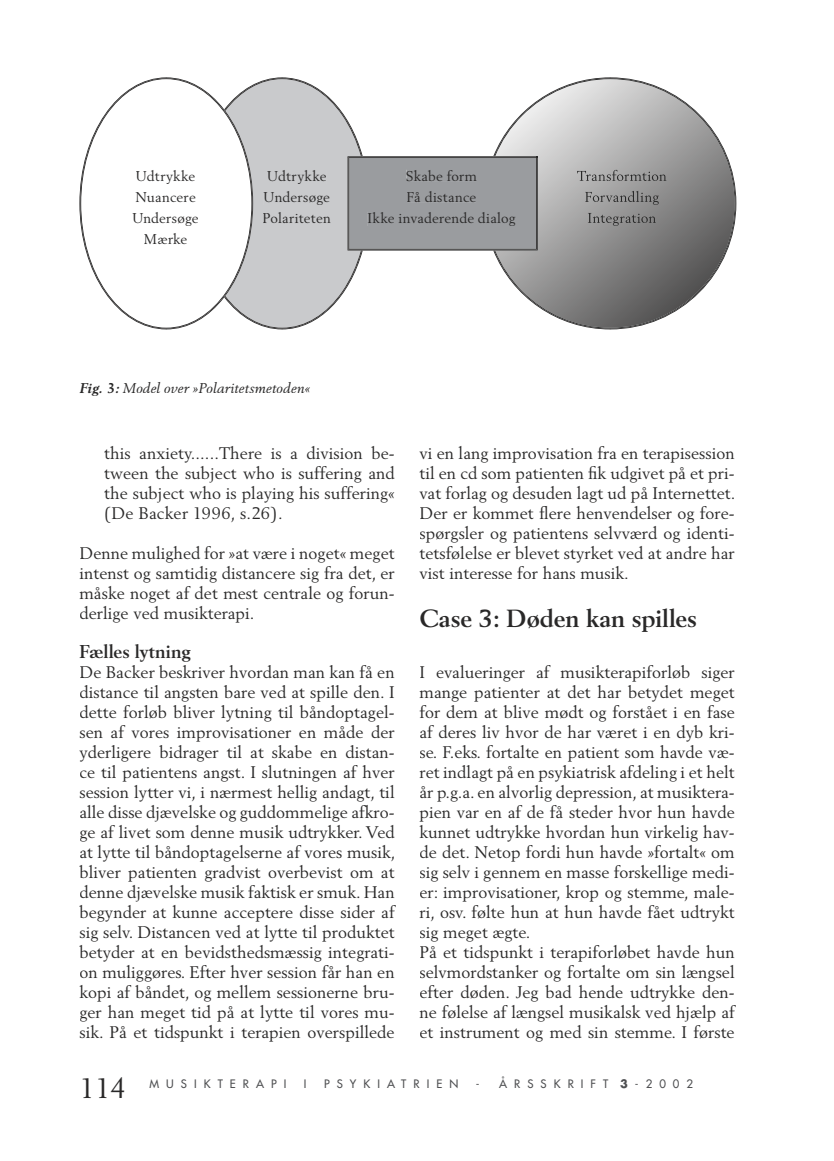
<style>
.page{position:relative;width:834px;height:1161px;background:#fff}
.page>*{position:absolute;margin:0;border:0;box-sizing:border-box;transform-origin:0 0}
.t1{font:28px "Berling";color:#292828}
.t2{font:700 24.5px "Berling";color:#292828}
.t3{font:700 18.38px "Berling";letter-spacing:.005em;color:#292828}
.t4{font:16.62px/19.9px "Berling";letter-spacing:.005em;color:#292828;text-align:justify}
.t5{font:14px/21px "Berling";letter-spacing:.015em;color:#292828;text-align:center}
.t6{font:italic 14px "Berling";letter-spacing:.02em;color:#292828}
.t7{font:11.38px "Futura";letter-spacing:.62em;color:#4e4f51}
.s1{font-weight:700}
</style>
<div class="page">
<img style="left:538px;top:78px;width:197px;height:251px">
<svg style="left:79px;top:77px;width:459px;height:252px"></svg>
<svg style="left:80px;top:78px;width:172px;height:251px"></svg>
<div style="left:136px;top:170px;width:59px;height:14px;background:#fff"></div>
<div style="left:136px;top:192px;width:59px;height:10px;background:#fff"></div>
<div style="left:133px;top:212px;width:65px;height:14px;background:#fff"></div>
<div style="left:144px;top:233px;width:43px;height:11px;background:#fff"></div>
<div style="left:267px;top:170px;width:59px;height:14px;background:#c9cacc"></div>
<div style="left:264px;top:191px;width:65px;height:14px;background:#c9cacc"></div>
<div style="left:263px;top:212px;width:67px;height:11px;background:#c9cacc"></div>
<div style="left:406px;top:170px;width:70px;height:11px;background:#9a9c9f"></div>
<div style="left:407px;top:191px;width:69px;height:11px;background:#9a9c9f"></div>
<div style="left:368px;top:212px;width:147px;height:14px;background:#9a9c9f"></div>
<img style="left:577px;top:170px;width:89px;height:11px">
<img style="left:585px;top:191px;width:74px;height:14px">
<img style="left:587px;top:213px;width:68px;height:13px">
<p class="t5" style="left:132px;top:165px;width:68px">Udtrykke<br>Nuancere<br>Undersøge<br>Mærke</p>
<p class="t5" style="left:262px;top:165px;width:70px">Udtrykke<br>Undersøge<br>Polariteten</p>
<p class="t5" style="left:367px;top:165px;width:150px">Skabe form<br>Få distance<br>Ikke invaderende dialog</p>
<p class="t6" style="left:79px;top:379px;width:232px"><span class="s1">Fig. 3:</span> Model over »Polaritetsmetoden«</p>
<p class="t4" style="left:104px;top:443px;width:292px">this anxiety......There is a division be&shy;tween the subject who is suf fering and the subject who is playing his suffering« (De Backer 1996, s.26).</p>
<p class="t4" style="left:79px;top:543px;width:316px">Denne mulighed for »at være i noget« meget intenst og samtidig distancere sig fra det, er måske noget af det mest centrale og forun&shy;derlige ved musikterapi.</p>
<p class="t3" style="left:79px;top:641px;width:113px">Fælles lytning</p>
<p class="t4" style="left:79px;top:662px;width:317px">De Backer beskriver hvordan man kan få en distance til angsten bare ved at spille den. I dette forløb bliver lytning til båndoptagel&shy;sen af vores improvisationer en måde der y der ligere bidrager til at skabe en distan&shy;ce til patientens angst. I slutningen af hver ses sion lytter vi, i nærmest hellig andagt, til alle disse djævelske og guddommelige afkro&shy;ge af livet som denne musik udtrykker. Ved at lytte til båndoptagelserne af vores musik, bliver patienten gradvist overbevist om at denne djævelske musik faktisk er smuk. Han begynder at kunne acceptere disse sider af sig selv. Distancen ved at lytte til produk tet betyder at en bevidsthedsmæssig integrati&shy;on muliggøres. Efter hver session får han en ko pi af båndet, og mellem sessionerne bru&shy;ger han meget tid på at lytte til vores mu&shy;sik. På et tidspunkt i terapien overspillede</p>
<p class="t4" style="left:419px;top:443px;width:317px">vi en lang improvisation fra en terapisession til en cd som patienten fik udgivet på et pri&shy;vat forlag og desuden lagt ud på Internettet.<br>Der er kommet flere henvendelser og fore&shy;spørgsler og patientens selvværd og identi&shy;tetsfølelse er blevet styrket ved at andre har vist interesse for hans musik.</p>
<h2 class="t2" style="left:419px;top:604px;width:279px">Case 3: Døden kan spilles</h2>
<p class="t4" style="left:419px;top:662px;width:317px;text-align:left">I evalueringer af musikterapiforløb siger mange patienter at det har betydet meget for dem at blive mødt og forstået i en fase af deres liv hvor de har været i en dyb kri&shy;se. F.eks. fortalte en patient som havde væ&shy;ret indlagt på en psykiatrisk afdeling i et helt år p.g.a. en alvorlig depression, at musiktera&shy;pien var en af de få steder hvor hun havde kunnet udtrykke hvordan hun virkelig hav&shy;de det. Netop fordi hun havde »fortalt« om sig selv i gennem en masse forskellige medi&shy;er: improvisationer, krop og stemme, male&shy;ri, osv. følte hun at hun havde fået udtrykt sig meget ægte.<br>På et tidspunkt i terapiforløbet havde hun selvmordstanker og fortalte om sin længsel efter døden. Jeg bad hende udtrykke den&shy;ne følelse af længsel musikalsk ved hjælp af et instrument og med sin stemme. I første</p>
<h1 class="t1" style="left:79px;top:1071px;width:48px">114</h1>
<p class="t7" style="left:149px;top:1077px;width:138px">MUSIKTERAPI</p>
<p class="t7" style="left:304px;top:1077px;width:4px">I</p>
<p class="t7" style="left:324px;top:1077px;width:136px">PSYKIATRIEN</p>
<p class="t7" style="left:475px;top:1077px;width:219px">- ÅRSSKRIFT <span class="s1">3</span>-2002</p>
</div>
